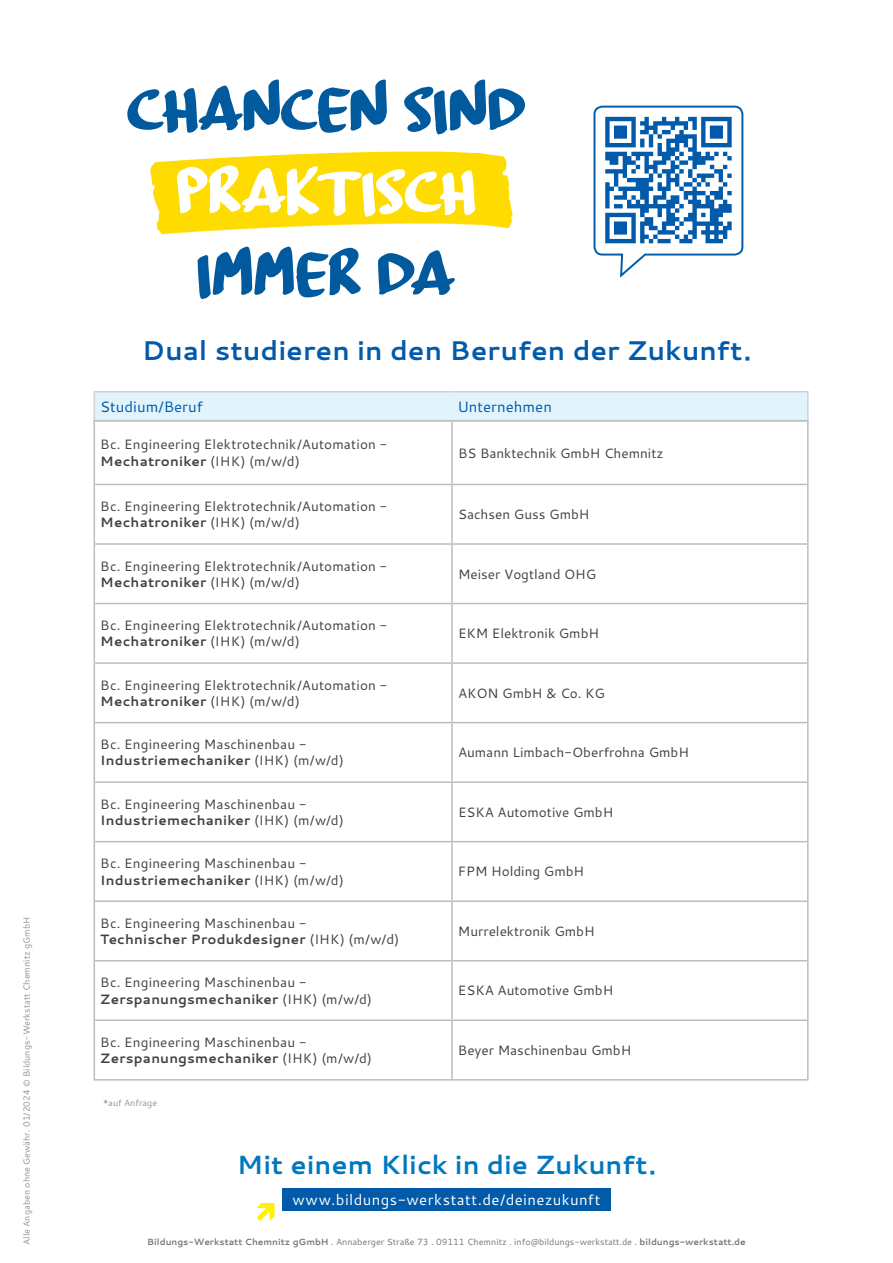
<style>
.page{position:relative;width:893px;height:1263px;background:#fff}
.page>*{position:absolute;margin:0;border:0;box-sizing:border-box;transform-origin:0 0}
.t1{font:63.15px "Board Marker";letter-spacing:-.005em;color:#015a9d}
.t2{font:63.15px "Board Marker";letter-spacing:-.015em;color:#fff}
.t3{font:700 27px "Cantarell";letter-spacing:.005em;color:#015aaa}
.t4{font:700 26.25px "Cantarell";color:#0078c0}
.t5{font:15px "Cantarell";letter-spacing:.025em;color:#fff}
.t6{font:15px "Cantarell";color:#015aaa}
.t7{font:13.5px/16.2px "Cantarell";letter-spacing:.01em;color:#424041}
.t8{font:9px "Cantarell";color:#767678}
.t9{font:9px "Cantarell";color:#959494}
.s1{font-weight:700}
.s2{font-family:"DIN Round OT"}
</style>
<div class="page">
<hr style="left:94px;top:391px;width:357px;height:1px;background:#d1d2d4">
<div style="left:94px;top:392px;width:713px;height:28px;background:#e1f4fc"></div>
<hr style="left:451px;top:391px;width:358px;height:1px;background:#d1d2d4">
<hr style="left:807px;top:392px;width:2px;height:28px;background:#d1d2d4">
<svg style="left:593px;top:105px;width:151px;height:173px"></svg>
<svg style="left:150px;top:151px;width:363px;height:83px;background:#ffe128"></svg>
<hr style="left:94px;top:420px;width:358px;height:1px;background:#bcbdc0">
<hr style="left:452px;top:420px;width:357px;height:1px;background:#bcbdc0">
<hr style="left:94px;top:484px;width:358px;height:1px;background:#bcbdc0">
<hr style="left:452px;top:484px;width:357px;height:1px;background:#bcbdc0">
<hr style="left:94px;top:543px;width:358px;height:2px;background:#bcbdc0">
<hr style="left:452px;top:543px;width:357px;height:2px;background:#bcbdc0">
<hr style="left:94px;top:603px;width:358px;height:1px;background:#bcbdc0">
<hr style="left:452px;top:603px;width:357px;height:1px;background:#bcbdc0">
<hr style="left:94px;top:662px;width:358px;height:2px;background:#bcbdc0">
<hr style="left:452px;top:662px;width:357px;height:2px;background:#bcbdc0">
<hr style="left:94px;top:722px;width:358px;height:1px;background:#bcbdc0">
<hr style="left:452px;top:722px;width:357px;height:1px;background:#bcbdc0">
<hr style="left:94px;top:781px;width:358px;height:2px;background:#bcbdc0">
<hr style="left:452px;top:781px;width:357px;height:2px;background:#bcbdc0">
<hr style="left:94px;top:841px;width:358px;height:1px;background:#bcbdc0">
<hr style="left:452px;top:841px;width:357px;height:1px;background:#bcbdc0">
<hr style="left:94px;top:900px;width:358px;height:2px;background:#bcbdc0">
<hr style="left:452px;top:900px;width:357px;height:2px;background:#bcbdc0">
<hr style="left:94px;top:960px;width:358px;height:1px;background:#bcbdc0">
<hr style="left:452px;top:960px;width:357px;height:1px;background:#bcbdc0">
<hr style="left:94px;top:1019px;width:358px;height:2px;background:#bcbdc0">
<hr style="left:452px;top:1019px;width:357px;height:2px;background:#bcbdc0">
<hr style="left:94px;top:1079px;width:358px;height:1px;background:#bcbdc0">
<hr style="left:452px;top:1079px;width:357px;height:1px;background:#bcbdc0">
<hr style="left:94px;top:421px;width:1px;height:63px;background:#bcbdc0">
<hr style="left:451px;top:421px;width:2px;height:63px;background:#bcbdc0">
<hr style="left:807px;top:421px;width:2px;height:63px;background:#bcbdc0">
<hr style="left:94px;top:485px;width:1px;height:58px;background:#bcbdc0">
<hr style="left:451px;top:485px;width:2px;height:58px;background:#bcbdc0">
<hr style="left:807px;top:485px;width:2px;height:58px;background:#bcbdc0">
<hr style="left:94px;top:545px;width:1px;height:58px;background:#bcbdc0">
<hr style="left:451px;top:545px;width:2px;height:58px;background:#bcbdc0">
<hr style="left:807px;top:545px;width:2px;height:58px;background:#bcbdc0">
<hr style="left:94px;top:604px;width:1px;height:58px;background:#bcbdc0">
<hr style="left:451px;top:604px;width:2px;height:58px;background:#bcbdc0">
<hr style="left:807px;top:604px;width:2px;height:58px;background:#bcbdc0">
<hr style="left:94px;top:664px;width:1px;height:58px;background:#bcbdc0">
<hr style="left:451px;top:664px;width:2px;height:58px;background:#bcbdc0">
<hr style="left:807px;top:664px;width:2px;height:58px;background:#bcbdc0">
<hr style="left:94px;top:723px;width:1px;height:58px;background:#bcbdc0">
<hr style="left:451px;top:723px;width:2px;height:58px;background:#bcbdc0">
<hr style="left:807px;top:723px;width:2px;height:58px;background:#bcbdc0">
<hr style="left:94px;top:783px;width:1px;height:58px;background:#bcbdc0">
<hr style="left:451px;top:783px;width:2px;height:58px;background:#bcbdc0">
<hr style="left:807px;top:783px;width:2px;height:58px;background:#bcbdc0">
<hr style="left:94px;top:842px;width:1px;height:58px;background:#bcbdc0">
<hr style="left:451px;top:842px;width:2px;height:58px;background:#bcbdc0">
<hr style="left:807px;top:842px;width:2px;height:58px;background:#bcbdc0">
<hr style="left:94px;top:902px;width:1px;height:58px;background:#bcbdc0">
<hr style="left:451px;top:902px;width:2px;height:58px;background:#bcbdc0">
<hr style="left:807px;top:902px;width:2px;height:58px;background:#bcbdc0">
<hr style="left:94px;top:961px;width:1px;height:58px;background:#bcbdc0">
<hr style="left:451px;top:961px;width:2px;height:58px;background:#bcbdc0">
<hr style="left:807px;top:961px;width:2px;height:58px;background:#bcbdc0">
<hr style="left:94px;top:1021px;width:1px;height:58px;background:#bcbdc0">
<hr style="left:451px;top:1021px;width:2px;height:58px;background:#bcbdc0">
<hr style="left:807px;top:1021px;width:2px;height:58px;background:#bcbdc0">
<div style="left:282px;top:1188px;width:328px;height:22px;background:#015aaa"></div>
<svg style="left:257px;top:1203px;width:18px;height:18px"></svg>
<p class="t9" style="left:20px;top:1245px;width:330px;rotate:-90deg">Alle Angaben ohne Gewähr. 01/2024 © Bildungs-Werkstatt Chemnitz gGmbH</p>
<h1 class="t1" style="left:127px;top:71px;width:399px">CHANCEN SIND</h1>
<h1 class="t2" style="left:176px;top:154px;width:301px">PRAKTISCH</h1>
<h1 class="t1" style="left:197px;top:236px;width:260px">IMMER DA</h1>
<h2 class="t3" style="left:142px;top:331px;width:611px">Dual studieren in den Berufen der Zukunft.</h2>
<p class="t6" style="left:100px;top:396px;width:104px">Studium/Beruf</p>
<p class="t6" style="left:457px;top:396px;width:96px">Unternehmen</p>
<p class="t7" style="left:100px;top:436px;width:289px">Bc. Engineering Elektrotechnik/Automation -<br><span class="s1">Mechatroniker</span> (IHK) (m/w/d)</p>
<p class="t7" style="left:458px;top:444px;width:207px">BS Banktechnik GmbH Chemnitz</p>
<p class="t7" style="left:100px;top:498px;width:289px">Bc. Engineering Elektrotechnik/Automation -<br><span class="s1">Mechatroniker</span> (IHK) (m/w/d)</p>
<p class="t7" style="left:458px;top:506px;width:133px">Sachsen Guss GmbH</p>
<p class="t7" style="left:100px;top:557px;width:289px">Bc. Engineering Elektrotechnik/Automation -<br><span class="s1">Mechatroniker</span> (IHK) (m/w/d)</p>
<p class="t7" style="left:458px;top:565px;width:140px">Meiser Vogtland OHG</p>
<p class="t7" style="left:100px;top:617px;width:289px">Bc. Engineering Elektrotechnik/Automation -<br><span class="s1">Mechatroniker</span> (IHK) (m/w/d)</p>
<p class="t7" style="left:458px;top:625px;width:142px">EKM Elektronik GmbH</p>
<p class="t7" style="left:100px;top:676px;width:289px">Bc. Engineering Elektrotechnik/Automation -<br><span class="s1">Mechatroniker</span> (IHK) (m/w/d)</p>
<p class="t7" style="left:458px;top:684px;width:149px">AKON GmbH &amp; Co. KG</p>
<p class="t7" style="left:100px;top:736px;width:245px">Bc. Engineering Maschinenbau -<br><span class="s1">Industriemechaniker</span> (IHK) (m/w/d)</p>
<p class="t7" style="left:458px;top:744px;width:232px">Aumann Limbach-Oberfrohna GmbH</p>
<p class="t7" style="left:100px;top:795px;width:245px">Bc. Engineering Maschinenbau -<br><span class="s1">Industriemechaniker</span> (IHK) (m/w/d)</p>
<p class="t7" style="left:458px;top:803px;width:157px">ESKA Automotive GmbH</p>
<p class="t7" style="left:100px;top:855px;width:245px">Bc. Engineering Maschinenbau -<br><span class="s1">Industriemechaniker</span> (IHK) (m/w/d)</p>
<p class="t7" style="left:458px;top:863px;width:128px">FPM Holding GmbH</p>
<p class="t7" style="left:100px;top:914px;width:301px">Bc. Engineering Maschinenbau -<br><span class="s1">Technischer Produkdesigner</span> (IHK) (m/w/d)</p>
<p class="t7" style="left:458px;top:923px;width:138px">Murrelektronik GmbH</p>
<p class="t7" style="left:100px;top:974px;width:273px">Bc. Engineering Maschinenbau -<br><span class="s1">Zerspanungsmechaniker</span> (IHK) (m/w/d)</p>
<p class="t7" style="left:458px;top:982px;width:157px">ESKA Automotive GmbH</p>
<p class="t7" style="left:100px;top:1033px;width:273px">Bc. Engineering Maschinenbau -<br><span class="s1">Zerspanungsmechaniker</span> (IHK) (m/w/d)</p>
<p class="t7" style="left:458px;top:1042px;width:175px">Beyer Maschinenbau GmbH</p>
<p class="t9" style="left:103px;top:1096px;width:56px">*auf Anfrage</p>
<h3 class="t4" style="left:237px;top:1146px;width:421px">Mit einem Klick in die Zukunft.</h3>
<p class="t5" style="left:292px;top:1189px;width:310px">www.bildungs-werkstatt.de/deinezukunft</p>
<p class="t8" style="left:147px;top:1235px;width:600px"><span class="s1">Bildungs-Werkstatt Chemnitz gGmbH</span> . Annaberger Straße 73 . 09111 Chemnitz . info<span class="s2">@</span>bildungs-werkstatt.de . <span class="s1">bildungs-werkstatt.de</span></p>
</div>
